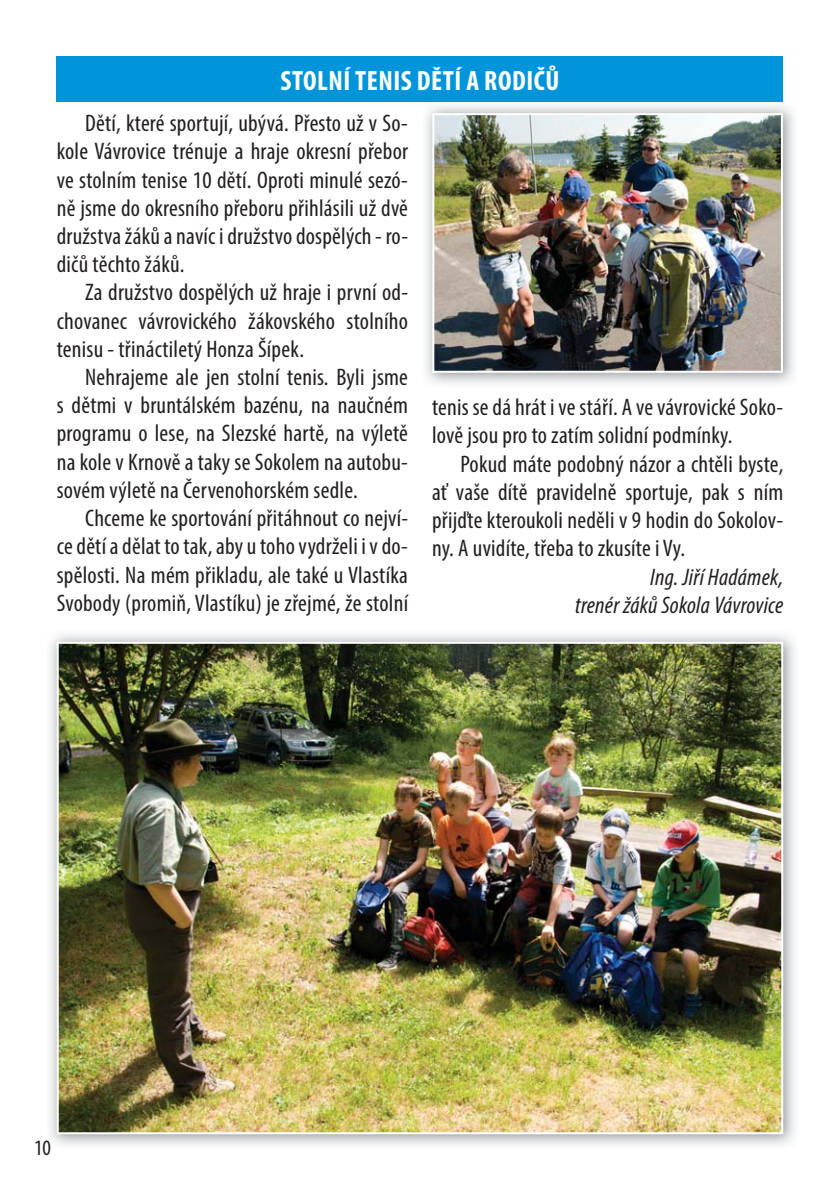
<style>
.page{position:relative;width:840px;height:1191px;background:#fff}
.page>*{position:absolute;margin:0;border:0;box-sizing:border-box;transform-origin:0 0}
.t1{font:700 condensed 28px "Myriad Pro";letter-spacing:.02em;color:#fff}
.t2{font:condensed 24px/28.2px "Myriad Pro";letter-spacing:.01em;color:#231f20;text-align:justify}
.t3{font:italic condensed 24px/28.2px "Myriad Pro";letter-spacing:.01em;color:#231f20;text-align:right}
.t4{font:condensed 22px "Myriad Pro";color:#231f20}
</style>
<div class="page">
<div style="left:57px;top:57px;width:725px;height:45px;background:#0095da"></div>
<img style="left:432px;top:113px;width:350px;height:260px">
<img style="left:49px;top:634px;width:746px;height:512px">
<img style="left:57px;top:642px;width:725px;height:492px">
<p class="t1" style="left:280px;top:64px;width:280px">STOLNÍ TENIS DĚTÍ A RODIČŮ</p>
<p class="t2" style="left:57px;top:111px;width:352px;text-indent:28px">Dětí, které sportují, ubývá. Přesto už v So&shy;kole Vávrovice trénuje a hraje okresní přebor ve stolním tenise 10 dětí. Oproti minulé sezó&shy;ně jsme do okresního přeboru přihlásili už dvě družstva žáků a navíc i družstvo dospělých - ro&shy;dičů těchto žáků.</p>
<p class="t2" style="left:57px;top:281px;width:352px;text-indent:28px">Za družstvo dospělých už hraje i první od&shy;chovanec vávrovického žákovského stolního tenisu - třináctiletý Honza Šípek.</p>
<p class="t2" style="left:57px;top:365px;width:352px;text-indent:28px">Nehrajeme ale jen stolní tenis. Byli jsme s dětmi v bruntálském bazénu, na naučném programu o lese, na Slezské hartě, na výletě na kole v Krnově a taky se Sokolem na autobu&shy;sovém výletě na Červenohorském sedle.</p>
<p class="t2" style="left:57px;top:506px;width:352px;text-indent:28px">Chceme ke sportování přitáhnout co nejví&shy;ce dětí a dělat to tak, aby u toho vydrželi i v do&shy;spělosti. Na mém přikladu, ale také u Vlastíka Svobody (promiň, Vlastíku) je zřejmé, že stolní</p>
<p class="t2" style="left:432px;top:395px;width:352px">tenis se dá hrát i ve stáří. A ve vávrovické Soko&shy;lově jsou pro to zatím solidní podmínky.</p>
<p class="t2" style="left:432px;top:452px;width:352px;text-indent:28px">Pokud máte podobný názor a chtěli byste, ať vaše dítě pravidelně sportuje, pak s ním přijďte kteroukoli neděli v 9 hodin do Sokolov&shy;ny. A uvidíte, třeba to zkusíte i Vy.</p>
<p class="t3" style="left:575px;top:565px;width:209px">Ing. Jiří Hadámek,<br>trenér žáků Sokola Vávrovice</p>
<p class="t4" style="left:34px;top:1139px;width:18px">10</p>
</div>
